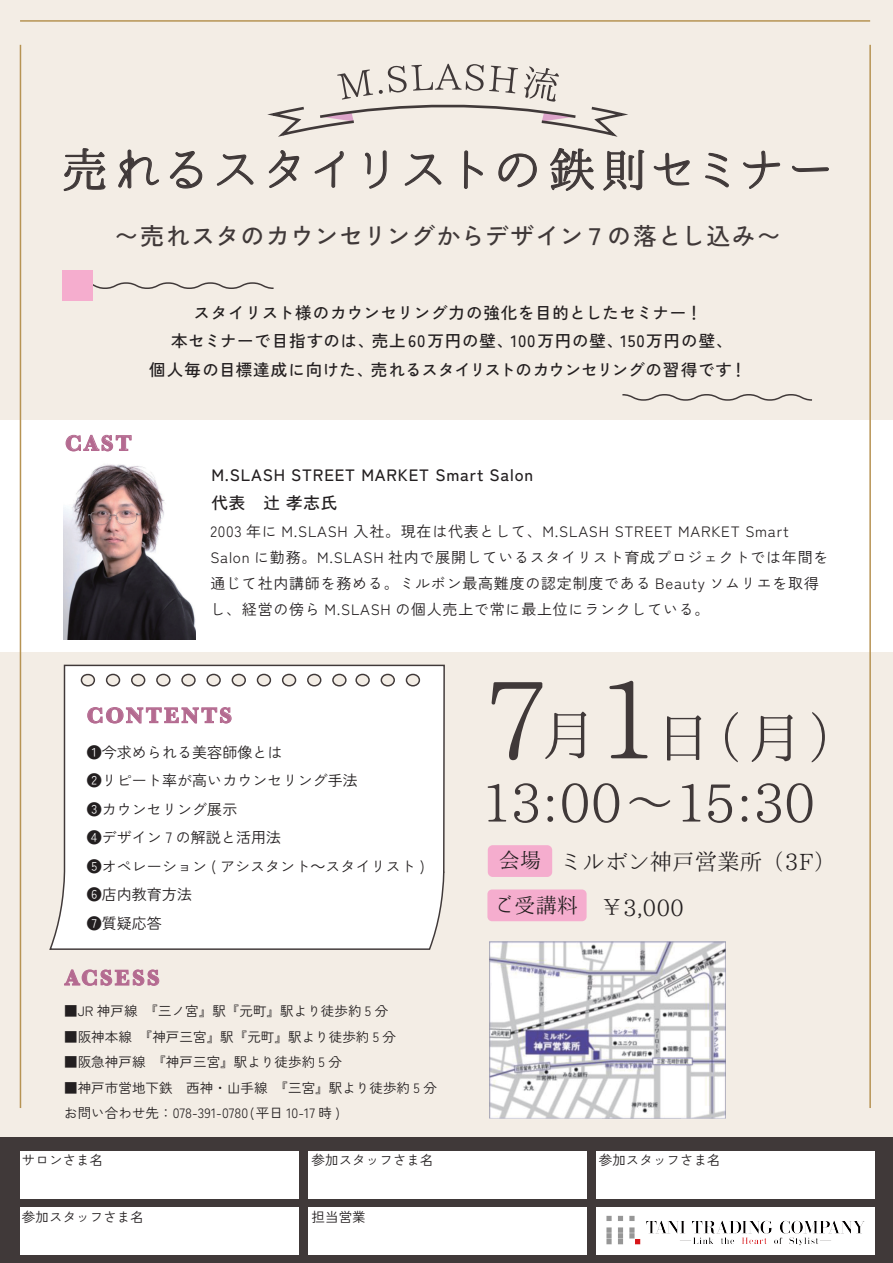
<style>
.page{position:relative;width:893px;height:1263px;background:#f3ede5}
.page>*{position:absolute;margin:0;border:0;box-sizing:border-box;transform-origin:0 0}
.t1{font:108px "Harenosora Mincho";color:#403939}
.t2{font:55.5px "Harenosora Mincho";color:#403939}
.t3{font:52.5px "Harenosora Mincho";letter-spacing:-.05em;color:#403939}
.t4{font:46.5px "Harenosora Mincho";letter-spacing:.05em;color:#403939}
.t5{font:500 24px "Zen Kaku Gothic New";letter-spacing:.04em;color:#403939}
.t6{font:22.5px/46.8px "Harenosora Mincho";color:#231f20}
.t7{font:700 22.5px "Baskerville";letter-spacing:.1em;color:#b46a90}
.t8{font:500 16.5px/28.8px "Zen Kaku Gothic New";letter-spacing:.05em;color:#231f20;text-align:center}
.t9{font:15px/26.2px "Zen Kaku Gothic New";letter-spacing:.05em;color:#231f20}
.t10{font:15px/28.5px "Zen Kaku Gothic New";letter-spacing:.005em;color:#231f20}
.t11{font:13.5px/25.5px "Zen Kaku Gothic New";letter-spacing:.005em;color:#231f20}
.s1{font-family:"Koz Go Pr 6 N"}
.s2{font-size:55.5px}
.s3{font-size:21px}
</style>
<div class="page">
<div style="left:0;top:420px;width:893px;height:232px;background:#fff"></div>
<div style="left:488px;top:845px;width:64px;height:32px;background:#f5adce;border-radius:5px"></div>
<div style="left:487px;top:889px;width:100px;height:32px;background:#f5adce;border-radius:5px"></div>
<svg style="left:48px;top:664px;width:398px;height:474px"></svg>
<svg style="left:66px;top:435px;width:66px;height:16px"></svg>
<svg style="left:87px;top:707px;width:144px;height:16px;background:#e8d2dd"></svg>
<svg style="left:64px;top:969px;width:95px;height:17px"></svg>
<svg style="left:63px;top:148px;width:43px;height:43px"></svg>
<svg style="left:118px;top:149px;width:41px;height:40px"></svg>
<svg style="left:169px;top:151px;width:34px;height:38px"></svg>
<svg style="left:216px;top:154px;width:38px;height:32px"></svg>
<svg style="left:653px;top:152px;width:37px;height:34px"></svg>
<svg style="left:705px;top:152px;width:24px;height:36px"></svg>
<svg style="left:743px;top:150px;width:38px;height:39px"></svg>
<svg style="left:792px;top:165px;width:37px;height:7px"></svg>
<img style="left:64px;top:464px;width:131px;height:175px">
<svg style="left:267px;top:64px;width:378px;height:127px"></svg>
<svg style="left:622px;top:394px;width:190px;height:7px"></svg>
<svg style="left:93px;top:282px;width:181px;height:7px"></svg>
<div style="left:63px;top:270px;width:30px;height:31px;background:#f5adce"></div>
<img style="left:490px;top:941px;width:235px;height:178px">
<hr style="left:20px;top:45px;width:1px;height:1063px;background:#b69353">
<hr style="left:869px;top:45px;width:2px;height:1063px;background:#b69353">
<hr style="left:20px;top:20px;width:850px;height:2px;background:#b69353">
<div style="left:0;top:1138px;width:893px;height:125px;background:#403939"></div>
<div style="left:20px;top:1151px;width:279px;height:48px;background:#fff"></div>
<div style="left:308px;top:1151px;width:279px;height:48px;background:#fff"></div>
<div style="left:596px;top:1151px;width:279px;height:48px;background:#fff"></div>
<div style="left:20px;top:1207px;width:279px;height:47px;background:#fff"></div>
<div style="left:308px;top:1207px;width:279px;height:47px;background:#fff"></div>
<div style="left:596px;top:1207px;width:279px;height:47px;background:#fff"></div>
<img style="left:606px;top:1215px;width:259px;height:31px">
<h3 class="t4" style="left:61px;top:144px;width:774px">売れるスタイリストの鉄則セミナー</h3>
<h3 class="t5" style="left:115px;top:222px;width:668px">〜売れスタのカウンセリングからデザイン７の落とし込み〜</h3>
<p class="t8" style="left:149px;top:298px;width:599px">スタイリスト様のカウンセリング力の強化を目的としたセミナー！<br>本セミナーで目指すのは、売上60万円の壁、100万円の壁、150万円の壁、<br>個人毎の目標達成に向けた、売れるスタイリストのカウンセリングの習得です！</p>
<h3 class="t7" style="left:65px;top:427px;width:68px">CAST</h3>
<p class="t8" style="left:211px;top:460px;width:323px;text-align:left">M.SLASH STREET MARKET Smart Salon代表　辻 孝志氏</p>
<p class="t9" style="left:210px;top:518px;width:619px">2003 年に M.SLASH 入社。現在は代表として、M.SLASH STREET MARKET Smart Salon に勤務。M.SLASH 社内で展開しているスタイリスト育成プロジェクトでは年間を通じて社内講師を務める。ミルボン最高難度の認定制度である Beauty ソムリエを取得し、経営の傍ら M.SLASH の個人売上で常に最上位にランクしている。</p>
<h3 class="t7" style="left:87px;top:700px;width:147px">CONTENTS</h3>
<p class="t10" style="left:87px;top:738px;width:340px">❶今求められる美容師像とは<br>❷リピート率が高いカウンセリング手法<br>❸カウンセリング展示<br>❹デザイン 7 の解説と活用法<br>❺オペレーション ( アシスタント<span class="s1">～</span>スタイリスト )<br>❻店内教育方法<br>❼質疑応答</p>
<h3 class="t7" style="left:65px;top:962px;width:96px">ACSESS</h3>
<p class="t11" style="left:64px;top:999px;width:326px">■JR 神戸線　『三ノ宮』駅『元町』駅より徒歩約 5 分</p>
<p class="t11" style="left:64px;top:1024px;width:333px">■阪神本線　『神戸三宮』駅『元町』駅より徒歩約 5 分</p>
<p class="t11" style="left:64px;top:1050px;width:279px">■阪急神戸線　『神戸三宮』駅より徒歩約 5 分</p>
<p class="t11" style="left:64px;top:1075px;width:374px">■神戸市営地下鉄　西神・山手線　『三宮』駅より徒歩約 5 分お問い合わせ先：078-391-0780(平日 10-17 時 )</p>
<p class="t11" style="left:22px;top:1148px;width:83px">サロンさま名</p>
<p class="t11" style="left:312px;top:1148px;width:124px">参加スタッフさま名</p>
<p class="t11" style="left:22px;top:1204px;width:124px">参加スタッフさま名</p>
<p class="t11" style="left:312px;top:1204px;width:56px">担当営業</p>
<h1 class="t1" style="left:481px;top:658px;width:183px">7<span class="s2">月</span>1</h1>
<h3 class="t3" style="left:481px;top:773px;width:336px">13:00～15:30</h3>
<h3 class="t6" style="left:494px;top:838px;width:343px"><span class="s3">会場</span> ミルボン神戸営業所（3F）<span class="s3">ご受講料</span> ￥3,000</h3>
<h2 class="t2" style="left:656px;top:706px;width:207px">日（月）</h2>
<p class="t11" style="left:599px;top:1148px;width:124px">参加スタッフさま名</p>
</div>
